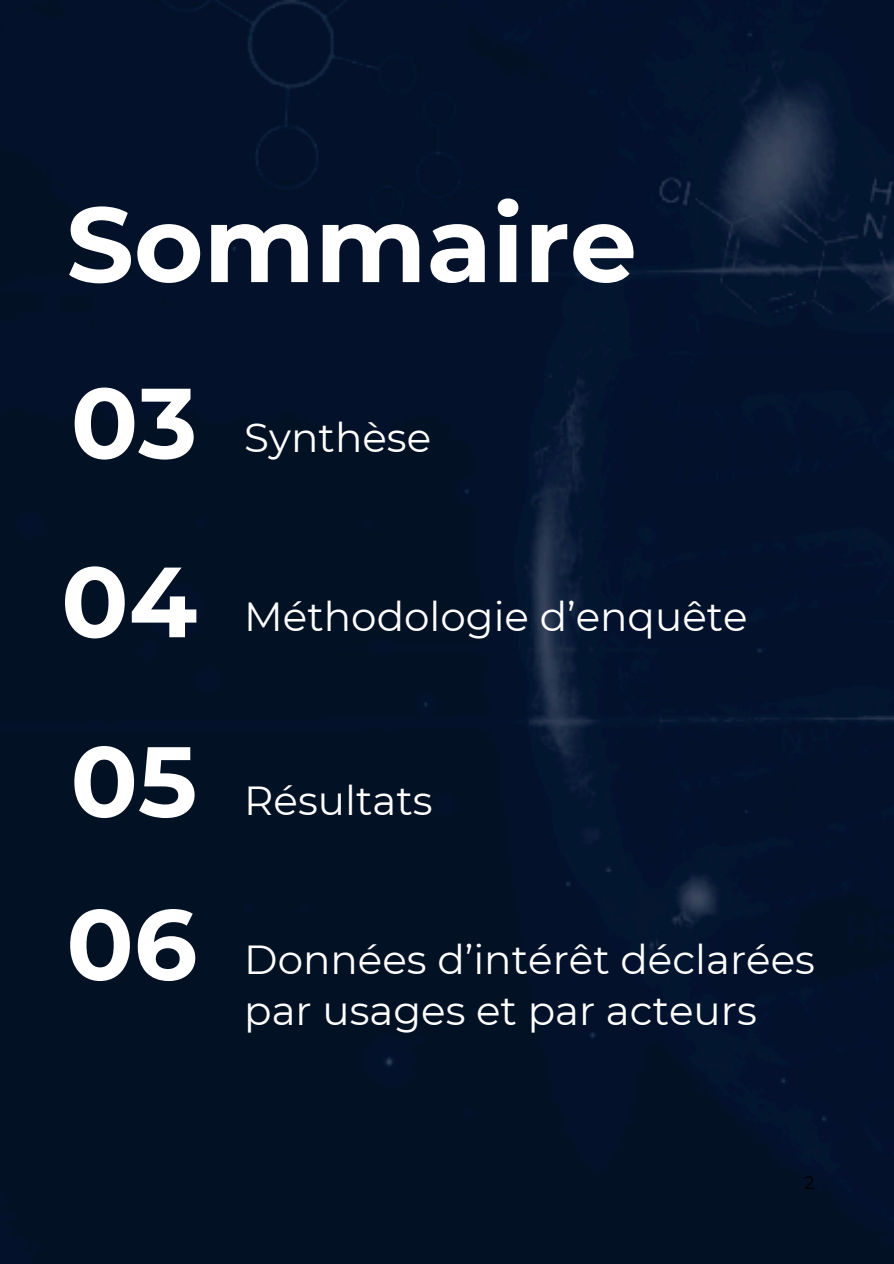
<style>
.page{position:relative;width:894px;height:1264px;background:#fff}
.page>*{position:absolute;margin:0;border:0;box-sizing:border-box;transform-origin:0 0}
.t1{font:700 106.2px "Montserrat";color:#fff}
.t2{font:700 99.45px "Montserrat";color:#fff}
.t3{font:40.5px/51.8px "Montserrat";color:#fff}
.t4{font:18px "Montserrat";color:#000}
</style>
<div class="page">
<div style="left:0;top:0;width:893px;height:1263px;background:#03112a"></div>
<h2 class="t1" style="left:66px;top:179px;width:572px">Sommaire</h2>
<h1 class="t2" style="left:71px;top:362px;width:128px">03</h1>
<h2 class="t2" style="left:61px;top:541px;width:138px">04</h2>
<p class="t2" style="left:70px;top:720px;width:128px">05</p>
<h2 class="t2" style="left:66px;top:883px;width:132px">06</h2>
<p class="t3" style="left:244px;top:411px;width:188px">Synthèse</p>
<p class="t3" style="left:244px;top:590px;width:505px">Méthodologie d’enquête</p>
<p class="t3" style="left:244px;top:774px;width:190px">Résultats</p>
<h2 class="t3" style="left:244px;top:933px;width:572px">Données d’intérêt déclarées par usages et par acteurs</h2>
<p class="t4" style="left:804px;top:1171px;width:12px">2</p>
</div>
